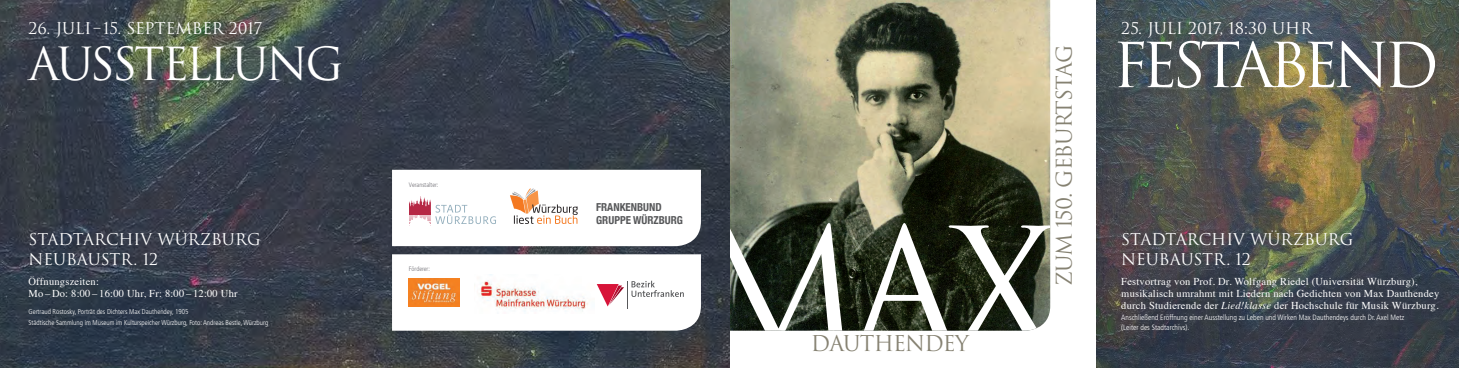
<style>
.page{position:relative;width:1459px;height:368px;background:#fff}
.page>*{position:absolute;margin:0;border:0;box-sizing:border-box;transform-origin:0 0}
.t1{font:163.28px "Trajan Pro 3";color:#fff}
.t2{font:60.11px "Trajan Pro 3";letter-spacing:-.105em;color:#fff}
.t3{font:44.36px "Trajan Pro 3";letter-spacing:-.07em;color:#fff}
.t4{font:21.18px "Trajan Pro 3";letter-spacing:-.04em;color:#868272}
.t5{font:15.75px/20.1px "Trajan Pro 3";color:#fff}
.t6{font:700 condensed 10.94px/13.1px "Helvetica Neue";color:#57585a}
.t7{font:10.5px/12.2px "Times";letter-spacing:.02em;color:#fff}
.t8{font:300 condensed 7.7px/10.5px "Frutiger LT";color:#fff}
.t9{font:300 condensed 7px/10.5px "Frutiger LT";color:#fff}
.t10{font:300 condensed 6.48px "Frutiger LT";color:#6d6c72}
.s1{font-style:italic}
</style>
<div class="page">
<img style="left:729px;top:0;width:321px;height:330px">
<img style="left:1096px;top:0;width:362px;height:367px">
<img style="left:0;top:0;width:362px;height:367px">
<svg style="left:362px;top:0;width:367px;height:367px;fill:#353d48"></svg>
<svg style="left:392px;top:169px;width:309px;height:77px"></svg>
<svg style="left:392px;top:254px;width:309px;height:76px"></svg>
<img style="left:475px;top:274px;width:119px;height:38px">
<img style="left:409px;top:278px;width:50px;height:27px">
<svg style="left:597px;top:280px;width:87px;height:28px"></svg>
<svg style="left:409px;top:196px;width:87px;height:30px"></svg>
<svg style="left:510px;top:188px;width:68px;height:35px"></svg>
<div style="left:409px;top:182px;width:40px;height:7px;background:#fff"></div>
<div style="left:409px;top:266px;width:40px;height:7px;background:#fff"></div>
<h3 class="t5" style="left:29px;top:19px;width:235px">26. JULI – 15. SEPTEMBER 2017</h3>
<h3 class="t3" style="left:29px;top:33px;width:317px">AUSSTELLUNG</h3>
<h3 class="t5" style="left:29px;top:230px;width:234px">STADTARCHIV WÜRZBURG<br>NEUBAUSTR. 12</h3>
<p class="t7" style="left:29px;top:275px;width:211px">Öffnungszeiten:<br>Mo – Do: 8:00 – 16:00 Uhr, Fr: 8:00 – 12:00 Uhr</p>
<p class="t9" style="left:29px;top:306px;width:241px">Gertraud Rostosky, Porträt des Dichters Max Dauthendey, 1905<br>Städtische Sammlung im Museum im Kulturspeicher Würzburg, Foto: Andreas Bestle, Würzburg</p>
<p class="t10" style="left:409px;top:181px;width:31px">Veranstalter:</p>
<p class="t10" style="left:409px;top:265px;width:22px">Förderer:</p>
<p class="t6" style="left:596px;top:200px;width:88px">FRANKENBUND<br>GRUPPE WÜRZBURG</p>
<h3 class="t5" style="left:1121px;top:19px;width:192px">25. JULI 2017, 18:30 UHR</h3>
<h3 class="t4" style="left:1049px;top:285px;width:242px;rotate:-90deg">ZUM 150. GEBURTSTAG</h3>
<h2 class="t2" style="left:1112px;top:24px;width:328px">FESTABEND</h2>
<h1 class="t1" style="left:691px;top:177px;width:368px">MAX</h1>
<h3 class="t5" style="left:1121px;top:230px;width:234px">STADTARCHIV WÜRZBURG<br>NEUBAUSTR. 12</h3>
<p class="t7" style="left:1121px;top:275px;width:319px">Festvortrag von Prof. Dr. Wolfgang Riedel (Universität Würzburg), musikalisch umrahmt mit Liedern nach Gedichten von Max Dauthendey durch Studierende der <span class="s1">Lied!klasse</span> der Hochschule für Musik Würzburg.</p>
<p class="t8" style="left:1121px;top:311px;width:284px">Anschließend Eröffnung einer Ausstellung zu Leben und Wirken Max Dauthendeys durch Dr. Axel Metz (Leiter des Stadtarchivs).</p>
<h3 class="t4" style="left:811px;top:328px;width:160px">DAUTHENDEY</h3>
</div>
